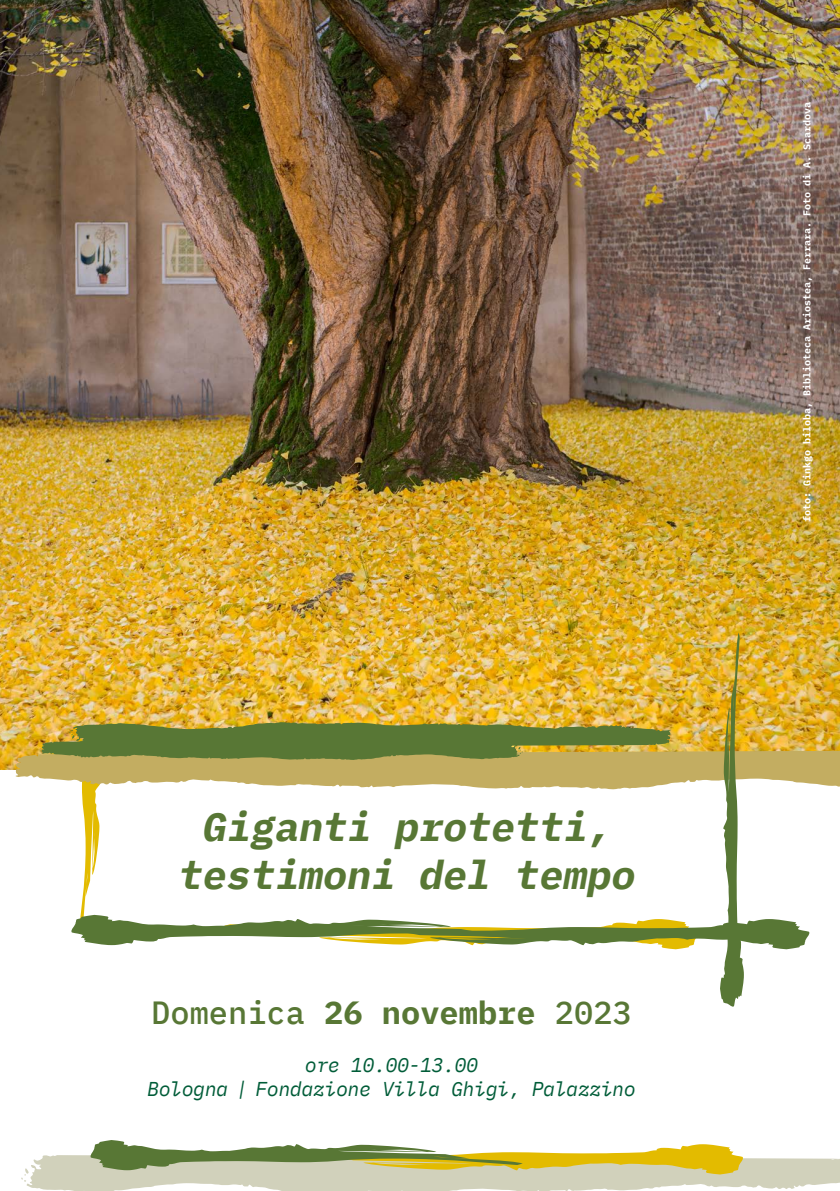
<style>
.page{position:relative;width:840px;height:1191px;background:#fff}
.page>*{position:absolute;margin:0;border:0;box-sizing:border-box;transform-origin:0 0}
.t1{font:italic 700 40px/48px "IBM Plex Mono";color:#587735;text-align:center}
.t2{font:500 32px "IBM Plex Mono";color:#587735}
.t3{font:italic 20px/24px "IBM Plex Mono";letter-spacing:-.025em;color:#005c38;text-align:center}
.t4{font:700 10px "IBM Plex Mono";color:#fff}
.s1{font-weight:700}
</style>
<div class="page">
<img style="left:0;top:0;width:839px;height:770px">
<img style="left:16px;top:632px;width:823px;height:375px">
<svg style="left:21px;top:1140px;width:818px;height:51px"></svg>
<h1 class="t1" style="left:177px;top:799px;width:468px">Giganti protetti, testimoni del tempo</h1>
<h2 class="t2" style="left:151px;top:987px;width:481px">Domenica <span class="s1">26 novembre</span> 2023</h2>
<h3 class="t3" style="left:147px;top:1051px;width:490px">ore 10.00-13.00<br>Bologna | Fondazione Villa Ghigi, Palazzino</h3>
<p class="t4" style="left:798px;top:522px;width:421px;rotate:-90deg">foto: Ginkgo biloba, Biblioteca Ariostea, Ferrara. Foto di A. Scardova</p>
</div>
